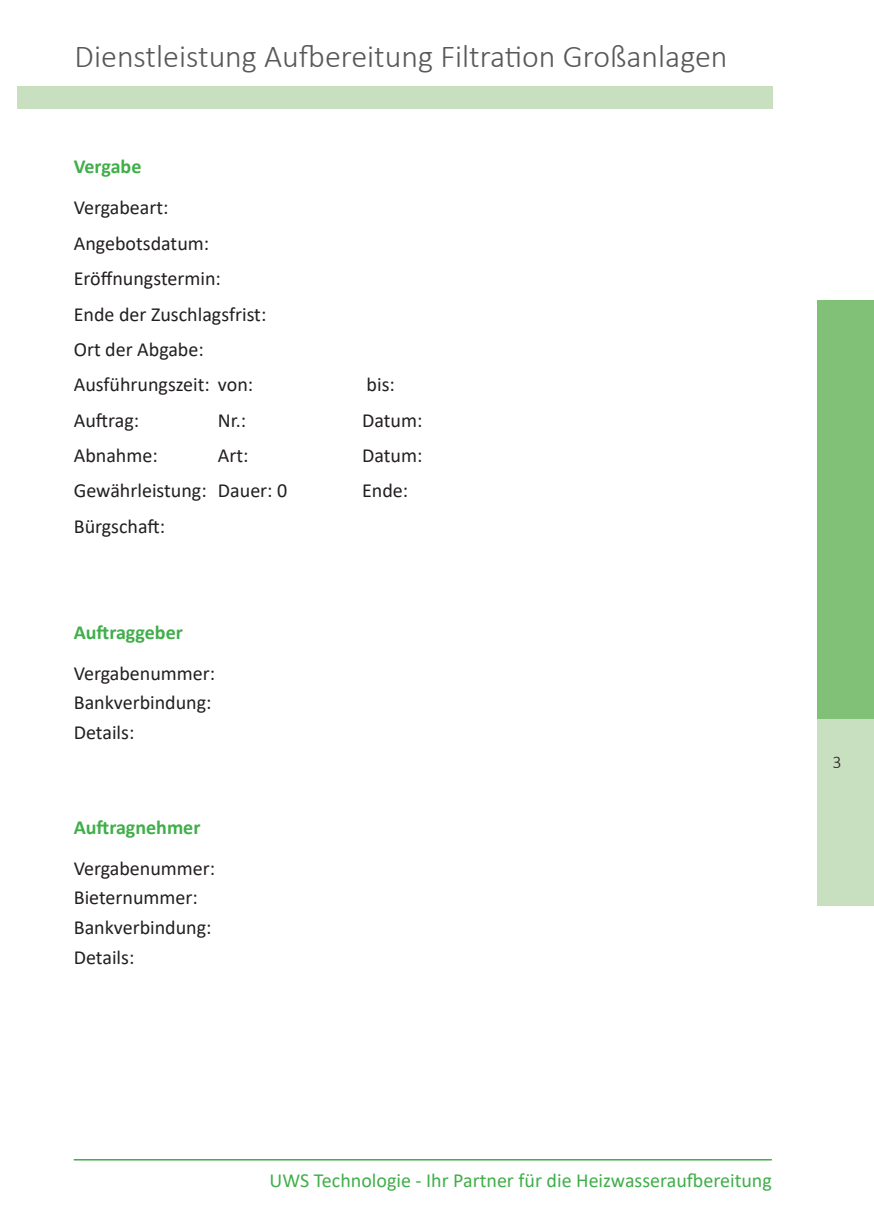
<style>
.page{position:relative;width:874px;height:1225px;background:#fff}
.page>*{position:absolute;margin:0;border:0;box-sizing:border-box;transform-origin:0 0}
.t1{font:300 32px "Calibri";color:#57585a}
.t2{font:20px "Calibri";color:#231f20}
.t3{font:20px "Calibri";color:#40ae49}
.t4{font:700 20px "Calibri";color:#40ae49}
.t5{font:300 18px "Calibri";color:#231f20}
</style>
<div class="page">
<hr style="left:74px;top:1159px;width:697px;height:1px;background:#40ae49">
<div style="left:816px;top:300px;width:57px;height:419px;background:#80c177"></div>
<div style="left:816px;top:719px;width:57px;height:186px;background:#c8e0bf"></div>
<div style="left:17px;top:86px;width:755px;height:23px;background:#c8e0bf"></div>
<p class="t1" style="left:75px;top:37px;width:654px">Dienstleistung Aufbereitung Filtration Großanlagen</p>
<p class="t4" style="left:74px;top:153px;width:69px">Vergabe</p>
<p class="t2" style="left:74px;top:194px;width:96px">Vergabeart:</p>
<p class="t2" style="left:74px;top:229px;width:137px">Angebotsdatum:</p>
<p class="t2" style="left:74px;top:265px;width:149px">Eröffnungstermin:</p>
<p class="t2" style="left:74px;top:300px;width:194px">Ende der Zuschlagsfrist:</p>
<p class="t2" style="left:74px;top:335px;width:131px">Ort der Abgabe:</p>
<p class="t2" style="left:74px;top:371px;width:181px">Ausführungszeit: von:</p>
<p class="t2" style="left:366px;top:371px;width:30px">bis:</p>
<p class="t2" style="left:74px;top:406px;width:67px">Auftrag:</p>
<p class="t2" style="left:218px;top:406px;width:30px">Nr.:</p>
<p class="t2" style="left:362px;top:406px;width:62px">Datum:</p>
<p class="t2" style="left:74px;top:441px;width:85px">Abnahme:</p>
<p class="t2" style="left:218px;top:441px;width:32px">Art:</p>
<p class="t2" style="left:362px;top:441px;width:62px">Datum:</p>
<p class="t2" style="left:74px;top:477px;width:215px">Gewährleistung: Dauer: 0</p>
<p class="t2" style="left:362px;top:477px;width:48px">Ende:</p>
<p class="t2" style="left:74px;top:512px;width:93px">Bürgschaft:</p>
<p class="t4" style="left:74px;top:618px;width:110px">Auftraggeber</p>
<p class="t2" style="left:74px;top:659px;width:143px">Vergabenummer:</p>
<p class="t2" style="left:74px;top:689px;width:139px">Bankverbindung:</p>
<p class="t2" style="left:74px;top:718px;width:62px">Details:</p>
<p class="t4" style="left:74px;top:813px;width:128px">Auftragnehmer</p>
<p class="t2" style="left:74px;top:854px;width:143px">Vergabenummer:</p>
<p class="t2" style="left:74px;top:884px;width:125px">Bieternummer:</p>
<p class="t2" style="left:74px;top:913px;width:139px">Bankverbindung:</p>
<p class="t2" style="left:74px;top:943px;width:62px">Details:</p>
<p class="t5" style="left:832px;top:751px;width:11px">3</p>
<p class="t3" style="left:269px;top:1166px;width:503px">UWS Technologie - Ihr Partner für die Heizwasseraufbereitung</p>
</div>
